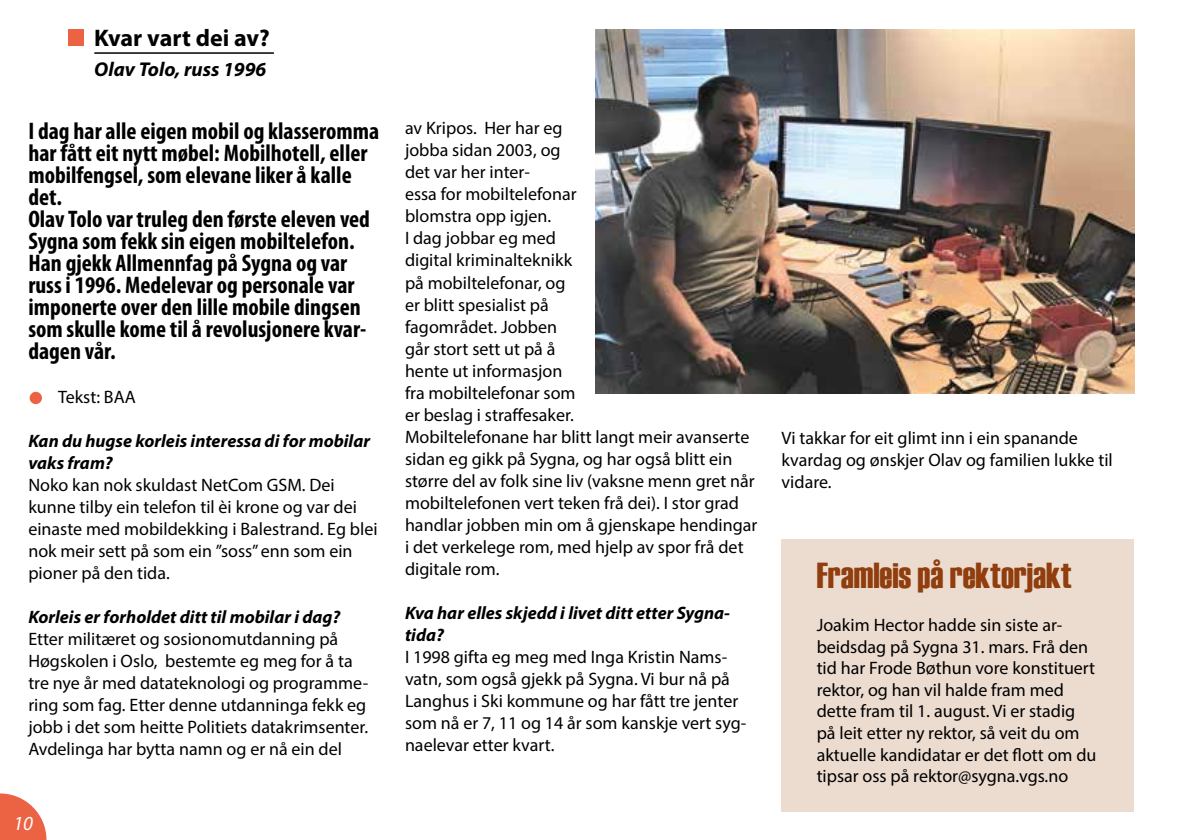
<style>
.page{position:relative;width:1191px;height:840px;background:#fff}
.page>*{position:absolute;margin:0;border:0;box-sizing:border-box;transform-origin:0 0}
.t1{font:36px "Haettenschweiler";color:#903e0e}
.t2{font:700 condensed 24px/22px "Myriad Pro";color:#000}
.t3{font:700 24px "Myriad Pro";color:#000}
.t4{font:italic 700 20px "Myriad Pro";color:#000}
.t5{font:italic 20px "Myriad Pro";color:#fff}
.t6{font:18px/22px "Myriad Pro";color:#000}
.t7{font:italic 700 18px/22px "Myriad Pro";color:#000}
</style>
<div class="page">
<div style="left:781px;top:539px;width:353px;height:272px;background:#ecdbcf"></div>
<svg style="left:0;top:793px;width:46px;height:46px"></svg>
<hr style="left:94px;top:52px;width:180px;height:2px;background:#000">
<div style="left:68px;top:30px;width:16px;height:16px;background:#ec6343"></div>
<img style="left:595px;top:30px;width:539px;height:363px">
<div style="left:30px;top:391px;width:12px;height:13px;background:#ec6343;border-radius:50%"></div>
<h2 class="t3" style="left:94px;top:23px;width:177px">Kvar vart dei av?</h2>
<p class="t4" style="left:94px;top:57px;width:173px">Olav Tolo, russ 1996</p>
<p class="t2" style="left:28px;top:119px;width:352px">I dag har alle eigen mobil og klasseromma har fått eit nytt møbel: Mobilhotell, eller mobilfengsel, som elevane liker å kalle det.<br>Olav Tolo var truleg den første eleven ved Sygna som fekk sin eigen mobiltelefon.<br>Han gjekk Allmennfag på Sygna og var russ i 1996. Medelevar og personale var imponerte over den lille mobile dingsen som skulle kome til å revolusjonere kvar&shy;dagen vår.</p>
<p class="t6" style="left:58px;top:385px;width:79px">Tekst: BAA</p>
<p class="t7" style="left:28px;top:429px;width:343px">Kan du hugse korleis interessa di for mobilar vaks fram?</p>
<p class="t6" style="left:28px;top:473px;width:351px">Noko kan nok skuldast NetCom GSM. Dei kunne tilby ein telefon til èi krone og var dei einaste med mobildekking i Balestrand. Eg blei nok meir sett på som ein ”soss” enn som ein pioner på den tida.</p>
<p class="t7" style="left:28px;top:605px;width:313px">Korleis er forholdet ditt til mobilar i dag?</p>
<p class="t6" style="left:28px;top:627px;width:341px">Etter militæret og sosionomutdanning på Høgskolen i Oslo, bestemte eg meg for å ta tre nye år med datateknologi og programme&shy;ring som fag. Etter denne utdanninga fekk eg jobb i det som heitte Politiets datakrimsenter.<br>Avdelinga har bytta namn og er nå ein del</p>
<p class="t5" style="left:13px;top:810px;width:21px">10</p>
<p class="t6" style="left:405px;top:117px;width:354px">av Kripos. Her har eg<br>jobba sidan 2003, og<br>det var her inter-<br>essa for mobiltelefonar<br>blomstra opp igjen.<br>I dag jobbar eg med<br>digital kriminalteknikk<br>på mobiltelefonar, og<br>er blitt spesialist på<br>fagområdet. Jobben<br>går stort sett ut på å<br>hente ut informasjon<br>fra mobiltelefonar som<br>er beslag i straffesaker.<br>Mobiltelefonane har blitt langt meir avanserte sidan eg gikk på Sygna, og har også blitt ein større del av folk sine liv (vaksne menn gret når mobiltelefonen vert teken frå dei). I stor grad handlar jobben min om å gjenskape hendingar i det verkelege rom, med hjelp av spor frå det digitale rom.</p>
<p class="t7" style="left:405px;top:600px;width:326px">Kva har elles skjedd i livet ditt etter Sygna&shy;tida?</p>
<p class="t6" style="left:405px;top:645px;width:343px">I 1998 gifta eg meg med Inga Kristin Nams&shy;vatn, som også gjekk på Sygna. Vi bur nå på Langhus i Ski kommune og har fått tre jenter som nå er 7, 11 og 14 år som kanskje vert syg&shy;naelevar etter kvart.</p>
<p class="t6" style="left:781px;top:426px;width:333px">Vi takkar for eit glimt inn i ein spanande kvardag og ønskjer Olav og familien lukke til vidare.</p>
<h1 class="t1" style="left:816px;top:554px;width:256px">Framleis på rektorjakt</h1>
<p class="t6" style="left:816px;top:613px;width:281px">Joakim Hector hadde sin siste ar&shy;beidsdag på Sygna 31. mars. Frå den tid har Frode Bøthun vore konstituert rektor, og han vil halde fram med dette fram til 1. august. Vi er stadig på leit etter ny rektor, så veit du om aktuelle kandidatar er det flott om du tipsar oss på rektor@sygna.vgs.no</p>
</div>
